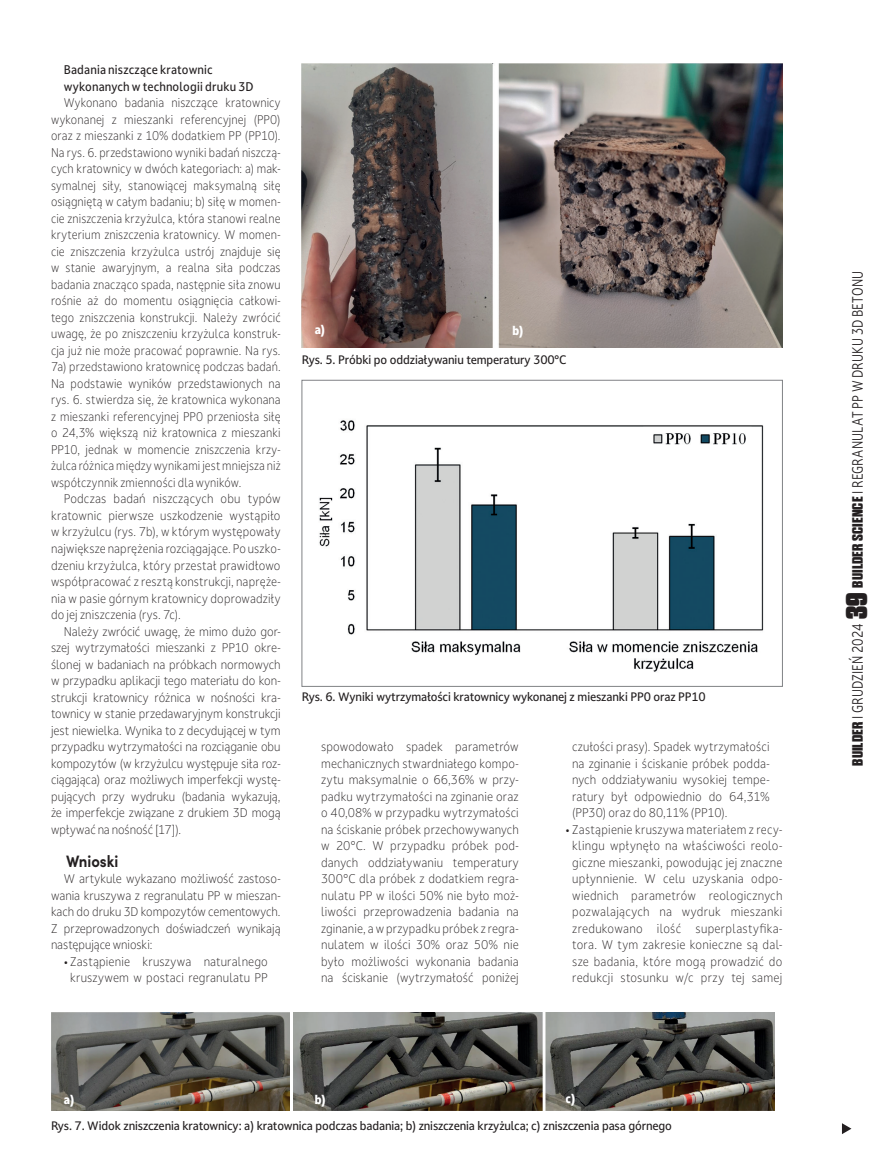
<style>
.page{position:relative;width:893px;height:1170px;background:#fff}
.page>*{position:absolute;margin:0;border:0;box-sizing:border-box;transform-origin:0 0}
.TEKST_PODSTAWOWY{font:700 16.5px "Sofia Pro";color:#231f20;scale:.9 1}
.t1{font:14.25px "Darkmode On CC";letter-spacing:.01em;color:#231f20;scale:.8 1}
.TEKST_PODSTAWOWY-2{font:300 12px/16.5px "Darkmode On CC";letter-spacing:.015em;color:#231f20;text-align:justify;scale:.93 1}
.TEKST_PODSTAWOWY-3{font:300 12px/16.5px "Darkmode On CC";letter-spacing:.015em;color:#231f20;text-align:justify;scale:.9 1}
.TEKST_PODSTAWOWY-4{font:300 12px/16.5px "Darkmode On CC";letter-spacing:.015em;color:#231f20;text-align:justify;scale:.92 1}
.PODTYTUL{font:500 12px "Darkmode On CC";letter-spacing:.01em;color:#231f20;scale:.92 1}
.TEKST_PODSTAWOWY-5{font:900 12px "Darkmode On CC";color:#fff;scale:.92 1}
.FOTO_PODPIS{font:500 11.7px "Darkmode On CC";letter-spacing:-.015em;color:#231f20;scale:.95 1}
.s1{font-family:"Dharma Gothic E";font-weight:700;font-stretch:expanded;font-size:15px}
.s2{font-family:"Dharma Gothic E";font-weight:800;font-size:30px}
</style>
<div class="page">
<svg style="left:842px;top:1123px;width:9px;height:11px"></svg>
<img style="left:293px;top:1012px;width:481px;height:98px">
<img style="left:51px;top:1012px;width:238px;height:98px">
<img style="left:302px;top:64px;width:480px;height:284px">
<img style="left:319px;top:420px;width:445px;height:252px">
<div style="left:302px;top:380px;width:481px;height:306px;border:1px solid #808285"></div>
<p class="PODTYTUL" style="left:64px;top:62px;width:163px">Badania niszczące kratownic</p>
<p class="PODTYTUL" style="left:64px;top:78px;width:208px">wykonanych w technologii druku 3D</p>
<p class="TEKST_PODSTAWOWY-3" style="left:51px;top:94px;width:257px;text-indent:13px">Wykonano badania niszczące kratownicy wykonanej z mieszanki referencyjnej (PP0) oraz z mieszanki z 10% dodatkiem PP (PP10).<br>Na rys. 6. przedstawiono wyniki badań niszczą&shy;cych kratownicy w dwóch kategoriach: a) mak&shy;symalnej siły, stanowiącej maksymalną siłę osiągniętą w całym badaniu; b) siłę w momen&shy;cie zniszczenia krzyżulca, która stanowi realne kryterium zniszczenia kratownicy. W momen&shy;cie zniszczenia krzyżulca ustrój znajduje się w stanie awaryjnym, a realna siła podczas badania znacząco spada, następnie siła znowu rośnie aż do momentu osiągnięcia całkowi&shy;tego zniszczenia konstrukcji. Należy zwrócić uwagę, że po zniszczeniu krzyżulca konstruk&shy;cja już nie może pracować poprawnie. Na rys.<br>7a) przedstawiono kratownicę podczas badań.<br>Na podstawie wyników przedstawionych na rys. 6. stwierdza się, że kratownica wykonana z mieszanki referencyjnej PP0 przeniosła siłę o 24,3% większą niż kratownica z mieszanki PP10, jednak w momencie zniszczenia krzy&shy;żulca różnica między wynikami jest mniejsza niż współczynnik zmienności dla wyników.</p>
<p class="TEKST_PODSTAWOWY-2" style="left:51px;top:490px;width:248px;text-indent:13px">Podczas badań niszczących obu typów kratownic pierwsze uszkodzenie wystąpiło w krzyżulcu (rys. 7b), w którym występowały największe naprężenia rozciągające. Po uszko&shy;dzeniu krzyżulca, który przestał prawidłowo współpracować z resztą konstrukcji, napręże&shy;nia w pasie górnym kratownicy doprowadziły do jej zniszczenia (rys. 7c).</p>
<p class="TEKST_PODSTAWOWY-2" style="left:51px;top:622px;width:248px;text-indent:13px">Należy zwrócić uwagę, że mimo dużo gor&shy;szej wytrzymałości mieszanki z PP10 okre&shy;ślonej w badaniach na próbkach normowych w przypadku aplikacji tego materiału do kon&shy;strukcji kratownicy różnica w nośności kra&shy;townicy w stanie przedawaryjnym konstrukcji jest niewielka. Wynika to z decydującej w tym przypadku wytrzymałości na rozciąganie obu kompozytów (w krzyżulcu występuje siła roz&shy;ciągająca) oraz możliwych imperfekcji wystę&shy;pujących przy wydruku (badania wykazują, że imperfekcje związane z drukiem 3D mogą wpływać na nośność [17]).</p>
<p class="TEKST_PODSTAWOWY" style="left:66px;top:848px;width:60px">Wnioski</p>
<p class="TEKST_PODSTAWOWY-2" style="left:51px;top:870px;width:248px;text-indent:13px">W artykule wykazano możliwość zastoso&shy;wania kruszywa z regranulatu PP w mieszan&shy;kach do druku 3D kompozytów cementowych.<br>Z przeprowadzonych doświadczeń wynikają następujące wnioski:</p>
<p class="TEKST_PODSTAWOWY-2" style="left:64px;top:952px;width:221px;text-align:center">• Zastąpienie kruszywa naturalnego kruszywem w postaci regranulatu PP</p>
<p class="TEKST_PODSTAWOWY-5" style="left:315px;top:321px;width:13px">a)</p>
<p class="TEKST_PODSTAWOWY-5" style="left:512px;top:322px;width:13px">b)</p>
<p class="FOTO_PODPIS" style="left:302px;top:351px;width:280px">Rys. 5. Próbki po oddziaływaniu temperatury 300°C</p>
<p class="FOTO_PODPIS" style="left:302px;top:689px;width:427px">Rys. 6. Wyniki wytrzymałości kratownicy wykonanej z mieszanki PP0 oraz PP10</p>
<p class="TEKST_PODSTAWOWY-2" style="left:321px;top:738px;width:214px">spowodowało spadek parametrów mechanicznych stwardniałego kompo&shy;zytu maksymalnie o 66,36% w przy&shy;padku wytrzymałości na zginanie oraz o 40,08% w przypadku wytrzymałości na ściskanie próbek przechowywanych w 20°C. W przypadku próbek pod&shy;danych oddziaływaniu temperatury 300°C dla próbek z dodatkiem regra&shy;nulatu PP w ilości 50% nie było moż&shy;liwości przeprowadzenia badania na zginanie, a w przypadku próbek z regra&shy;nulatem w ilości 30% oraz 50% nie było możliwości wykonania badania na ściskanie (wytrzymałość poniżej</p>
<p class="TEKST_PODSTAWOWY-4" style="left:572px;top:738px;width:216px">czułości prasy). Spadek wytrzymałości na zginanie i ściskanie próbek podda&shy;nych oddziaływaniu wysokiej tempe&shy;ratury był odpowiednio do 64,31% (PP30) oraz do 80,11% (PP10).</p>
<p class="TEKST_PODSTAWOWY-4" style="left:566px;top:820px;width:237px;text-align:center">• Zastąpienie kruszywa materiałem z recy&shy;klingu wpłynęło na właściwości reolo&shy;giczne mieszanki, powodując jej znaczne upłynnienie. W celu uzyskania odpo&shy;wiednich parametrów reologicznych pozwalających na wydruk mieszanki zredukowano ilość superplastyfika&shy;tora. W tym zakresie konieczne są dal&shy;sze badania, które mogą prowadzić do redukcji stosunku w/c przy tej samej</p>
<p class="TEKST_PODSTAWOWY-5" style="left:566px;top:1090px;width:12px">c)</p>
<p class="TEKST_PODSTAWOWY-5" style="left:64px;top:1091px;width:13px">a)</p>
<p class="TEKST_PODSTAWOWY-5" style="left:315px;top:1091px;width:13px">b)</p>
<p class="FOTO_PODPIS" style="left:51px;top:1118px;width:655px">Rys. 7. Widok zniszczenia kratownicy: a) kratownica podczas badania; b) zniszczenia krzyżulca; c) zniszczenia pasa górnego</p>
<p class="t1" style="left:848px;top:765px;width:620px;rotate:-90deg"><span class="s1">BUILDER</span> I GRUDZIEŃ 2024 <span class="s2">39</span> <span class="s1">BUILDER SCIENCE</span> I REGRANULAT PP W DRUKU 3D BETONU</p>
</div>
